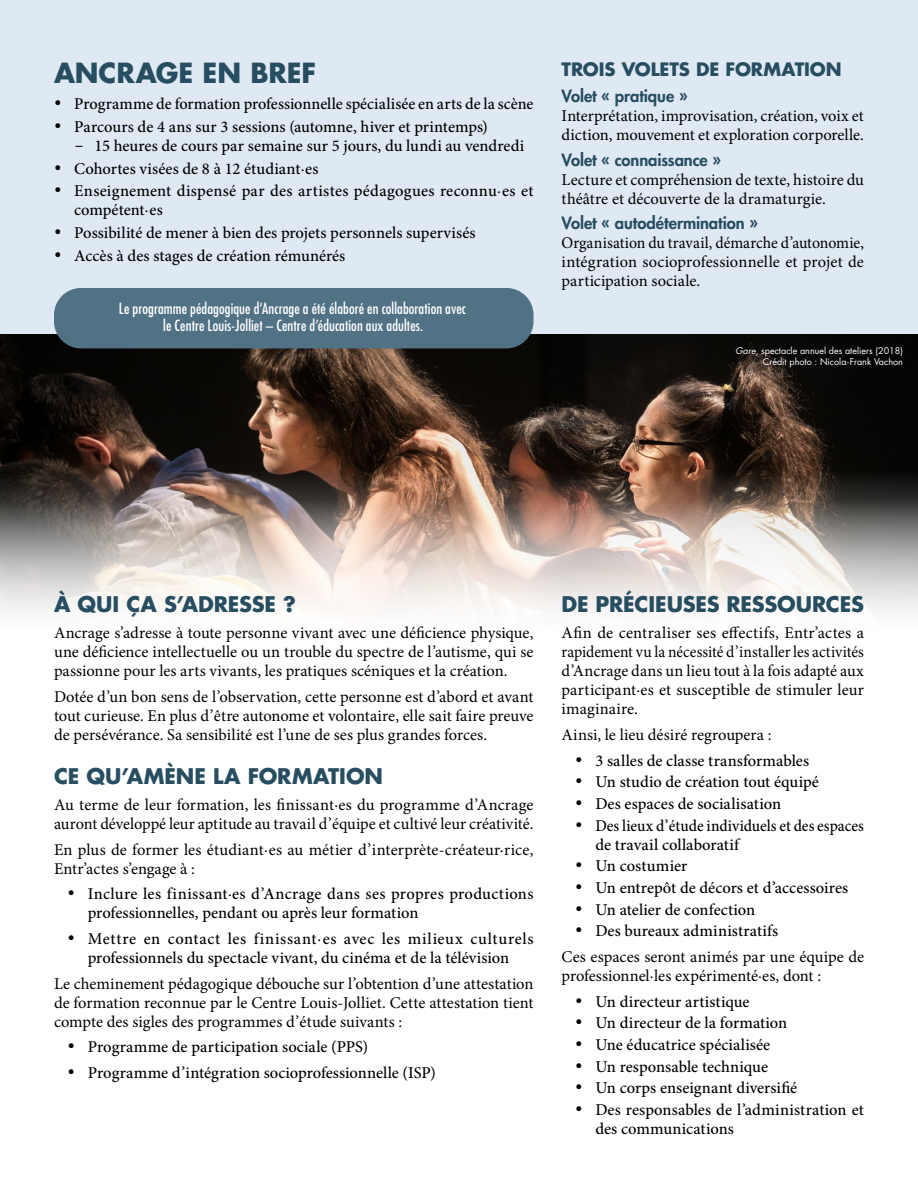
<style>
.page{position:relative;width:918px;height:1188px;background:#fff}
.page>*{position:absolute;margin:0;border:0;box-sizing:border-box;transform-origin:0 0}
.t1{font:700 27px "Futura Std";color:#264d60}
.t2{font:700 21px "Futura Std";color:#264d60}
.List_Paragraph{font:700 18px "Futura Std";letter-spacing:-.005em;color:#264d60}
.List_Paragraph-2{font:16.5px/18.9px "Minion Pro";color:#000}
.t3{font:500 16.5px/19px "Minion Pro";letter-spacing:.005em;color:#000}
.List_Paragraph-3{font:16.5px/18.9px "Minion Pro";color:#000;text-align:justify;scale:.96 1}
.t4{font:500 16.5px/19px "Minion Pro";letter-spacing:.005em;color:#000;scale:.94 1}
.List_Paragraph-4{font:800 16.5px "Futura Std";letter-spacing:-.005em;color:#264d60}
.t5{font:condensed 15px/17.2px "Futura Std";letter-spacing:.005em;color:#fff;text-align:center}
.t6{font:9px "Futura Std";color:#fff}
.s1{font-family:"Courier New";font-weight:400}
.s2{font-style:italic}
</style>
<div class="page">
<div style="left:0;top:0;width:918px;height:338px;background:#dfe9f3"></div>
<img style="left:0;top:335px;width:918px;height:277px">
<div style="left:54px;top:288px;width:480px;height:60px;background:#517185;border-radius:27px"></div>
<p class="t1" style="left:54px;top:54px;width:264px">ANCRAGE EN BREF</p>
<p class="List_Paragraph" style="left:562px;top:57px;width:282px">TROIS VOLETS DE FORMATION</p>
<p class="List_Paragraph-4" style="left:562px;top:85px;width:127px">Volet « pratique »</p>
<p class="List_Paragraph-2" style="left:562px;top:106px;width:304px">Interprétation, improvisation, création, voix et diction, mouvement et exploration corporelle.</p>
<p class="List_Paragraph-4" style="left:562px;top:149px;width:161px">Volet « connaissance »</p>
<p class="List_Paragraph-2" style="left:562px;top:170px;width:304px">Lecture et compréhension de texte, histoire du théâtre et découverte de la dramaturgie.</p>
<p class="List_Paragraph-4" style="left:562px;top:213px;width:198px">Volet « autodétermination »</p>
<p class="List_Paragraph-3" style="left:562px;top:234px;width:317px">Organisation du travail, démarche d’autonomie, intégration socioprofessionnelle et projet de participation sociale.</p>
<p class="t3" style="left:54px;top:94px;width:481px">• Programme de formation professionnelle spécialisée en arts de la scène</p>
<p class="t3" style="left:54px;top:117px;width:436px">• Parcours de 4 ans sur 3 sessions (automne, hiver et printemps)</p>
<p class="t3" style="left:74px;top:136px;width:452px"><span class="s1">-</span> 15 heures de cours par semaine sur 5 jours, du lundi au vendredi</p>
<p class="t3" style="left:54px;top:159px;width:266px">• Cohortes visées de 8 à 12 étudiant<sup>.</sup>es</p>
<p class="t3" style="left:74px;top:182px;width:461px;text-indent:-20px">• Enseignement dispensé par des artistes pédagogues reconnu<sup>.</sup>es et compétent<sup>.</sup>es</p>
<p class="t3" style="left:54px;top:223px;width:423px">• Possibilité de mener à bien des projets personnels supervisés</p>
<p class="t3" style="left:54px;top:246px;width:293px">• Accès à des stages de création rémunérés</p>
<p class="t5" style="left:119px;top:300px;width:349px">Le programme pédagogique d’Ancrage a été élaboré en collaboration avec le Centre Louis-Jolliet – Centre d’éducation aux adultes.</p>
<p class="t6" style="left:735px;top:345px;width:169px"><span class="s2">Gare</span>, spectacle annuel des ateliers (2018)</p>
<p class="t6" style="left:763px;top:356px;width:142px">Crédit photo : Nicola-Frank Vachon</p>
<p class="t2" style="left:54px;top:591px;width:243px">À QUI ÇA S’ADRESSE ?</p>
<p class="List_Paragraph-2" style="left:54px;top:624px;width:481px;text-align:justify">Ancrage s’adresse à toute personne vivant avec une déficience physique, une déficience intellectuelle ou un trouble du spectre de l’autisme, qui se passionne pour les arts vivants, les pratiques scéniques et la création.</p>
<p class="List_Paragraph-2" style="left:54px;top:687px;width:481px;text-align:justify">Dotée d’un bon sens de l’observation, cette personne est d’abord et avant tout curieuse. En plus d’être autonome et volontaire, elle sait faire preuve de persévérance. Sa sensibilité est l’une de ses plus grandes forces.</p>
<p class="t2" style="left:54px;top:762px;width:331px">CE QU’AMÈNE LA FORMATION</p>
<p class="List_Paragraph-2" style="left:54px;top:795px;width:481px">Au terme de leur formation, les finissant.es du programme d’Ancrage auront développé leur aptitude au travail d’équipe et cultivé leur créativité.</p>
<p class="List_Paragraph-2" style="left:54px;top:840px;width:481px">En plus de former les étudiant.es au métier d’interprète-créateur.rice,<br>Entr’actes s’engage à :</p>
<p class="t3" style="left:88px;top:885px;width:447px;text-indent:-20px">• Inclure les finissant<sup>.</sup>es d’Ancrage dans ses propres productions professionnelles, pendant ou après leur formation</p>
<p class="t3" style="left:68px;top:929px;width:468px;text-align:center">• Mettre en contact les finissant<sup>.</sup>es avec les milieux culturels professionnels du spectacle vivant, du cinéma et de la télévision</p>
<p class="List_Paragraph-2" style="left:54px;top:974px;width:481px;text-align:justify">Le cheminement pédagogique débouche sur l’obtention d’une attestation de formation reconnue par le Centre Louis-Jolliet. Cette attestation tient compte des sigles des programmes d’étude suivants :</p>
<p class="t3" style="left:68px;top:1038px;width:302px">• Programme de participation sociale (PPS)</p>
<p class="t3" style="left:68px;top:1063px;width:370px">• Programme d’intégration socioprofessionnelle (ISP)</p>
<p class="t2" style="left:562px;top:591px;width:304px">DE PRÉCIEUSES RESSOURCES</p>
<p class="List_Paragraph-2" style="left:562px;top:624px;width:304px;text-align:justify">Afin de centraliser ses effectifs, Entr’actes a rapidement vu la nécessité d’installer les activités d’Ancrage dans un lieu tout à la fois adapté aux participant.es et susceptible de stimuler leur imaginaire.</p>
<p class="List_Paragraph-2" style="left:562px;top:725px;width:211px">Ainsi, le lieu désiré regroupera :</p>
<p class="t3" style="left:575px;top:751px;width:236px">• 3 salles de classe transformables</p>
<p class="t3" style="left:575px;top:772px;width:245px">• Un studio de création tout équipé</p>
<p class="t3" style="left:575px;top:794px;width:208px">• Des espaces de socialisation</p>
<p class="t4" style="left:595px;top:816px;width:287px;text-indent:-20px">• Des lieux d’étude individuels et des espaces de travail collaboratif</p>
<p class="t3" style="left:575px;top:856px;width:114px">• Un costumier</p>
<p class="t3" style="left:575px;top:878px;width:275px">• Un entrepôt de décors et d’accessoires</p>
<p class="t3" style="left:575px;top:900px;width:182px">• Un atelier de confection</p>
<p class="t3" style="left:575px;top:921px;width:205px">• Des bureaux administratifs</p>
<p class="List_Paragraph-2" style="left:562px;top:947px;width:304px">Ces espaces seront animés par une équipe de professionnel.les expérimenté.es, dont :</p>
<p class="t3" style="left:575px;top:992px;width:176px">• Un directeur artistique</p>
<p class="t3" style="left:575px;top:1014px;width:214px">• Un directeur de la formation</p>
<p class="t3" style="left:575px;top:1035px;width:197px">• Une éducatrice spécialisée</p>
<p class="t3" style="left:575px;top:1057px;width:195px">• Un responsable technique</p>
<p class="t3" style="left:575px;top:1079px;width:224px">• Un corps enseignant diversifié</p>
<p class="t3" style="left:595px;top:1100px;width:270px;text-indent:-20px">• Des responsables de l’administration et des communications</p>
</div>
